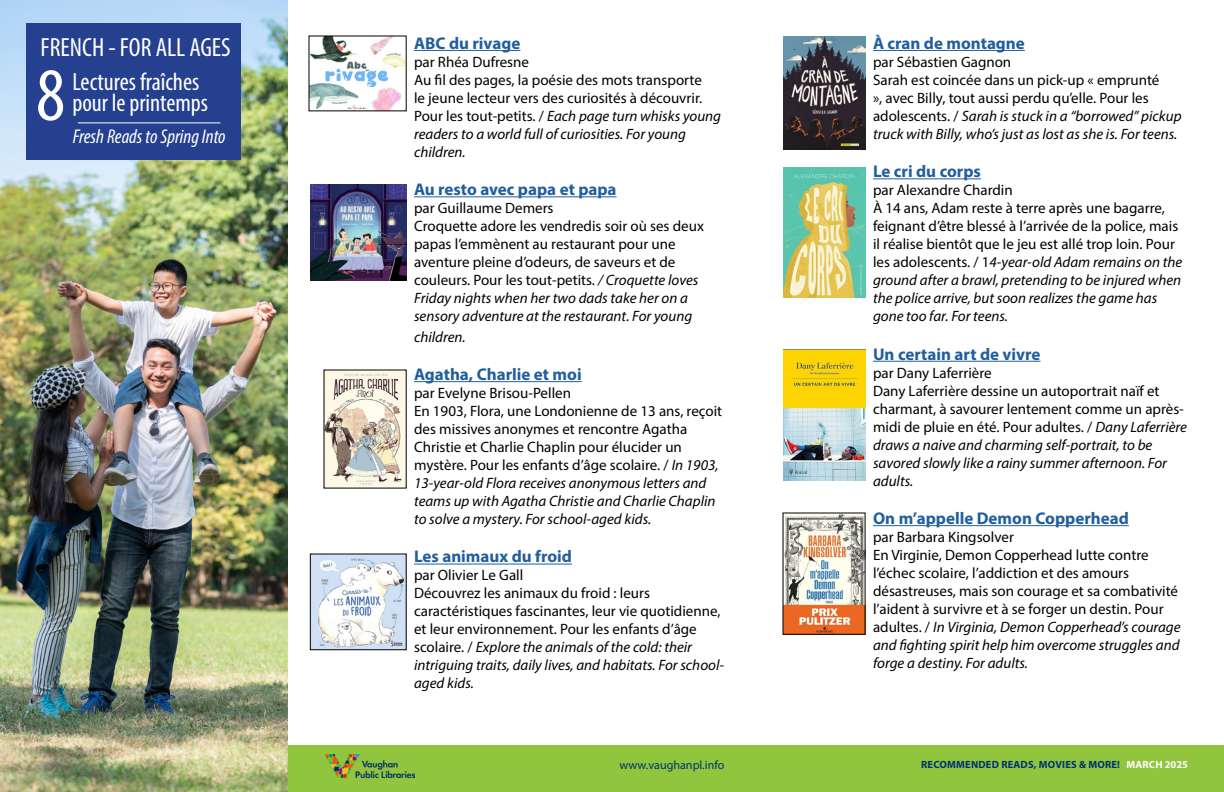
<style>
.page{position:relative;width:1224px;height:792px;background:#fff}
.page>*{position:absolute;margin:0;border:0;box-sizing:border-box;transform-origin:0 0}
.t1{font:condensed 76px "Myriad Pro";color:#fff}
.t2{font:condensed 26.4px "Myriad Pro";color:#fff}
.t3{font:condensed 25px "Myriad Pro";color:#fff}
.t4{font:italic condensed 20px "Myriad Pro";color:#fff}
.t5{font:700 17px "Myriad Pro";color:#215e9e}
.t6{font:15px/18px "Myriad Pro";color:#000}
.t7{font:italic 15px "Myriad Pro";color:#000}
.t8{font:12.1px "Myriad Pro";color:#003273}
.t9{font:700 10.4px "Myriad Pro";letter-spacing:.02em;color:#003273}
.s1{font-style:italic}
.s2{color:#fff}
</style>
<div class="page">
<div style="left:288px;top:745px;width:936px;height:47px;background:#90c53d"></div>
<img style="left:326px;top:754px;width:88px;height:24px">
<hr style="left:414px;top:50px;width:106px;height:1px;background:#215e9e">
<hr style="left:414px;top:196px;width:203px;height:1px;background:#215e9e">
<hr style="left:414px;top:381px;width:168px;height:1px;background:#215e9e">
<hr style="left:414px;top:564px;width:158px;height:1px;background:#215e9e">
<hr style="left:873px;top:50px;width:152px;height:1px;background:#215e9e">
<hr style="left:873px;top:178px;width:108px;height:1px;background:#215e9e">
<hr style="left:873px;top:361px;width:168px;height:1px;background:#215e9e">
<hr style="left:873px;top:525px;width:256px;height:1px;background:#215e9e">
<img style="left:0;top:0;width:288px;height:792px">
<img style="left:310px;top:38px;width:94px;height:71px">
<img style="left:311px;top:185px;width:95px;height:95px">
<img style="left:312px;top:556px;width:93px;height:92px">
<img style="left:326px;top:372px;width:79px;height:115px">
<img style="left:783px;top:36px;width:82px;height:114px">
<img style="left:783px;top:167px;width:82px;height:131px">
<img style="left:783px;top:349px;width:82px;height:131px">
<img style="left:785px;top:515px;width:78px;height:117px">
<div style="left:26px;top:23px;width:214px;height:137px;background:#25408f"></div>
<hr style="left:78px;top:122px;width:142px;height:1px;background:#fff">
<h2 class="t2" style="left:41px;top:31px;width:192px">FRENCH - FOR ALL AGES</h2>
<h1 class="t1" style="left:36px;top:49px;width:31px">8</h1>
<h3 class="t3" style="left:72px;top:66px;width:129px">Lectures fraîches</h3>
<h3 class="t3" style="left:72px;top:87px;width:137px">pour le printemps</h3>
<h3 class="t4" style="left:73px;top:125px;width:154px">Fresh Reads to Spring Into</h3>
<p class="t5" style="left:414px;top:32px;width:108px">ABC du rivage</p>
<p class="t6" style="left:414px;top:52px;width:309px">par Rhéa Dufresne<br>Au fil des pages, la poésie des mots transporte<br>le jeune lecteur vers des curiosités à découvrir.<br>Pour les tout-petits. / <span class="s1">Each page turn whisks young readers to a world full of curiosities. For young children.</span></p>
<p class="t5" style="left:414px;top:178px;width:204px">Au resto avec papa et papa</p>
<p class="t6" style="left:414px;top:199px;width:291px">par Guillaume Demers<br>Croquette adore les vendredis soir où ses deux papas l’emmènent au restaurant pour une aventure pleine d’odeurs, de saveurs et de couleurs. Pour les tout-petits. <span class="s1">/ Croquette loves Friday nights when her two dads take her on a sensory adventure at the restaurant. For young</span></p>
<p class="t7" style="left:414px;top:327px;width:53px">children.</p>
<p class="t5" style="left:414px;top:363px;width:169px">Agatha, Charlie et moi</p>
<p class="t6" style="left:414px;top:384px;width:310px">par Evelyne Brisou-Pellen<br>En 1903, Flora, une Londonienne de 13 ans, reçoit des missives anonymes et rencontre Agatha Christie et Charlie Chaplin pour élucider un mystère. Pour les enfants d’âge scolaire. / <span class="s1">In 1903, 13-year-old Flora receives anonymous letters and teams up with Agatha Christie and Charlie Chaplin to solve a mystery. For school-aged kids.</span></p>
<p class="t5" style="left:414px;top:546px;width:159px">Les animaux du froid</p>
<p class="t6" style="left:414px;top:566px;width:312px">par Olivier Le Gall<br>Découvrez les animaux du froid : leurs caractéristiques fascinantes, leur vie quotidienne, et leur environnement. Pour les enfants d’âge scolaire. / <span class="s1">Explore the animals of the cold: their intriguing traits, daily lives, and habitats. For school&shy;aged kids.</span></p>
<p class="t8" style="left:619px;top:758px;width:107px">www.vaughanpl.info</p>
<p class="t5" style="left:873px;top:32px;width:153px">À cran de montagne</p>
<p class="t6" style="left:873px;top:52px;width:310px">par Sébastien Gagnon<br>Sarah est coincée dans un pick-up « emprunté<br>», avec Billy, tout aussi perdu qu’elle. Pour les adolescents. / <span class="s1">Sarah is stuck in a “borrowed” pickup truck with Billy, who’s just as lost as she is. For teens.</span></p>
<p class="t5" style="left:873px;top:160px;width:109px">Le cri du corps</p>
<p class="t6" style="left:873px;top:181px;width:311px">par Alexandre Chardin<br>À 14 ans, Adam reste à terre après une bagarre, feignant d’être blessé à l’arrivée de la police, mais il réalise bientôt que le jeu est allé trop loin. Pour les adolescents. / 1<span class="s1">4-year-old Adam remains on the ground after a brawl, pretending to be injured when the police arrive, but soon realizes the game has gone too far. For teens.</span></p>
<p class="t5" style="left:873px;top:343px;width:169px">Un certain art de vivre</p>
<p class="t6" style="left:873px;top:363px;width:316px">par Dany Laferrière<br>Dany Laferrière dessine un autoportrait naïf et charmant, à savourer lentement comme un après&shy;midi de pluie en été. Pour adultes. / <span class="s1">Dany Laferrière draws a naive and charming self-portrait, to be savored slowly like a rainy summer afternoon. For adults.</span></p>
<p class="t5" style="left:873px;top:507px;width:257px">On m’appelle Demon Copperhead</p>
<p class="t6" style="left:873px;top:528px;width:309px">par Barbara Kingsolver<br>En Virginie, Demon Copperhead lutte contre l’échec scolaire, l’addiction et des amours désastreuses, mais son courage et sa combativité l’aident à survivre et à se forger un destin. Pour adultes. / <span class="s1">In Virginia, Demon Copperhead’s courage and fighting spirit help him overcome struggles and forge a destiny. For adults.</span></p>
<p class="t9" style="left:921px;top:758px;width:268px">RECOMMENDED READS, MOVIES &amp; MORE! <span class="s2">MARCH 2025</span></p>
</div>
